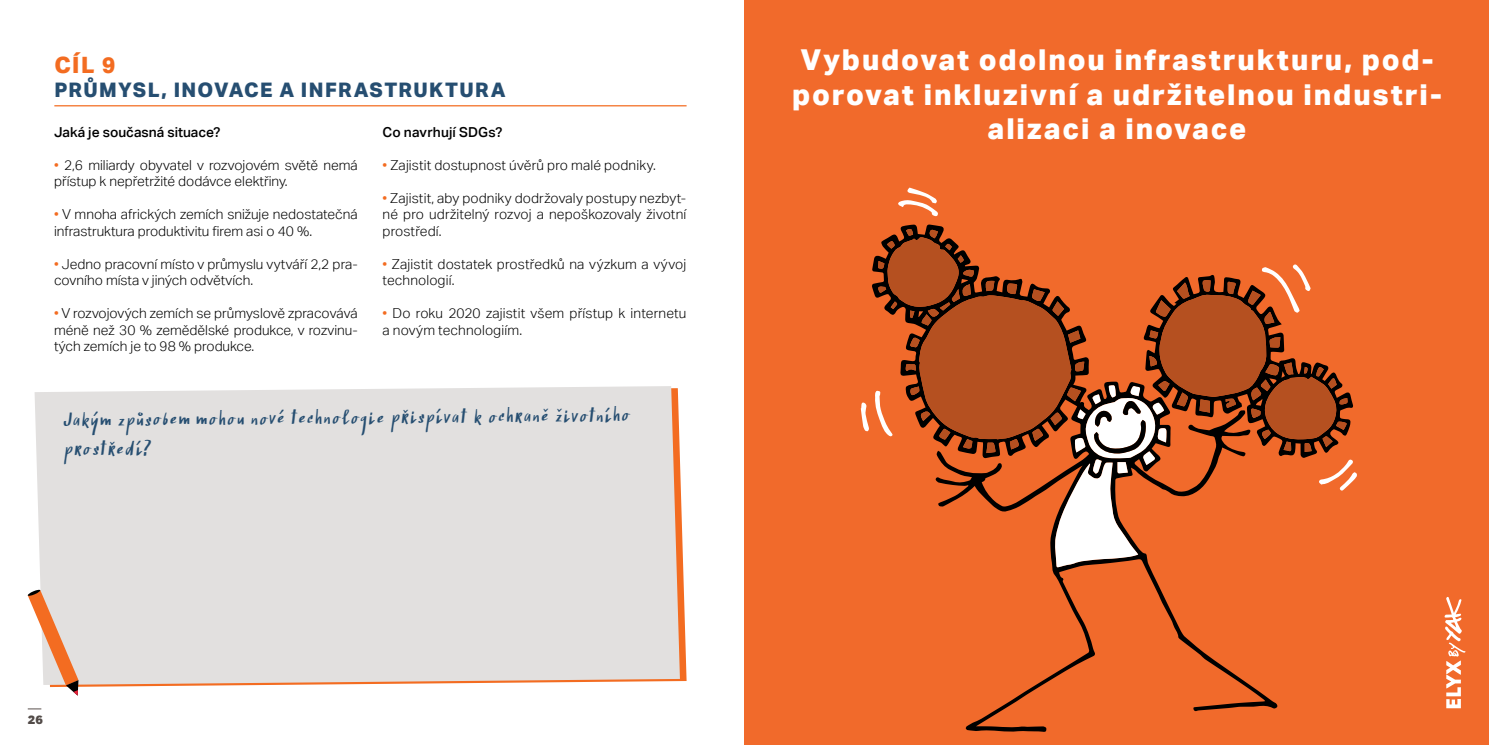
<style>
.page{position:relative;width:1489px;height:745px;background:#fff}
.page>*{position:absolute;margin:0;border:0;box-sizing:border-box;transform-origin:0 0}
.t1{font:800 28.75px/34.5px "Aktiv Grotesk";letter-spacing:.065em;color:#fff;text-align:center}
.t2{font:800 22.5px "Aktiv Grotesk";color:#f36c21}
.t3{font:20px/31.1px "Finlek";color:#264e71}
.t4{font:800 20px "Aktiv Grotesk";letter-spacing:.065em;color:#264e71}
.t5{font:300 13.75px/16.5px "Aktiv Grotesk";color:#000}
.t6{font:500 13.75px "Aktiv Grotesk";color:#000}
.t7{font:700 12.5px "URW Grotesk TOT";color:#524b48}
.s1{color:#f36c21}
</style>
<div class="page">
<svg style="left:28px;top:708px;width:13px;height:1px"></svg>
<div style="left:35px;top:386px;width:645px;height:298px;background:#e2e0df"></div>
<hr style="left:54px;top:105px;width:632px;height:1px;background:#f36c21">
<svg style="left:27px;top:589px;width:51px;height:106px"></svg>
<div style="left:744px;top:0;width:744px;height:744px;background:#f16a2b"></div>
<svg style="left:901px;top:224px;width:376px;height:507px"></svg>
<svg style="left:898px;top:187px;width:39px;height:29px"></svg>
<svg style="left:860px;top:227px;width:496px;height:340px"></svg>
<svg style="left:1444px;top:597px;width:21px;height:112px"></svg>
<h2 class="t2" style="left:54px;top:51px;width:63px">CÍL 9</h2>
<h3 class="t4" style="left:54px;top:77px;width:453px">PRŮMYSL, INOVACE A INFRASTRUKTURA</h3>
<p class="t6" style="left:54px;top:123px;width:168px">Jaká je současná situace?</p>
<p class="t5" style="left:54px;top:156px;width:305px"><span class="s1">•</span> 2,6 miliardy obyvatel v rozvojovém světě nemá přístup k nepřetržité dodávce elektřiny.</p>
<p class="t5" style="left:54px;top:206px;width:305px"><span class="s1">•</span> V mnoha afrických zemích snižuje nedostatečná infrastruktura produktivitu firem asi o 40 %.</p>
<p class="t5" style="left:54px;top:255px;width:305px"><span class="s1">•</span> Jedno pracovní místo v průmyslu vytváří 2,2 pra&shy;covního místa v jiných odvětvích.</p>
<p class="t5" style="left:54px;top:305px;width:305px;text-align:justify"><span class="s1">•</span> V rozvojových zemích se průmyslově zpracovává méně než 30 % zemědělské produkce, v rozvinu&shy;tých zemích je to 98 % produkce.</p>
<p class="t6" style="left:382px;top:123px;width:121px">Co navrhují SDGs?</p>
<p class="t5" style="left:382px;top:156px;width:275px"><span class="s1">•</span> Zajistit dostupnost úvěrů pro malé podniky.</p>
<p class="t5" style="left:382px;top:189px;width:305px;text-align:justify"><span class="s1">•</span> Zajistit, aby podniky dodržovaly postupy nezbyt&shy;né pro udržitelný rozvoj a nepoškozovaly životní prostředí.</p>
<p class="t5" style="left:382px;top:255px;width:305px"><span class="s1">•</span> Zajistit dostatek prostředků na výzkum a vývoj technologií.</p>
<p class="t5" style="left:382px;top:305px;width:305px"><span class="s1">•</span> Do roku 2020 zajistit všem přístup k internetu a novým technologiím.</p>
<h3 class="t3" style="left:64px;top:401px;width:569px">Jakým způsobem mohou nové technologie přispívat k ochraně životního prostředí?</h3>
<p class="t7" style="left:28px;top:711px;width:17px">26</p>
<h1 class="t1" style="left:792px;top:42px;width:651px">Vybudovat odolnou infrastrukturu, pod&shy;porovat inkluzivní a udržitelnou industri&shy;alizaci a inovace</h1>
</div>
